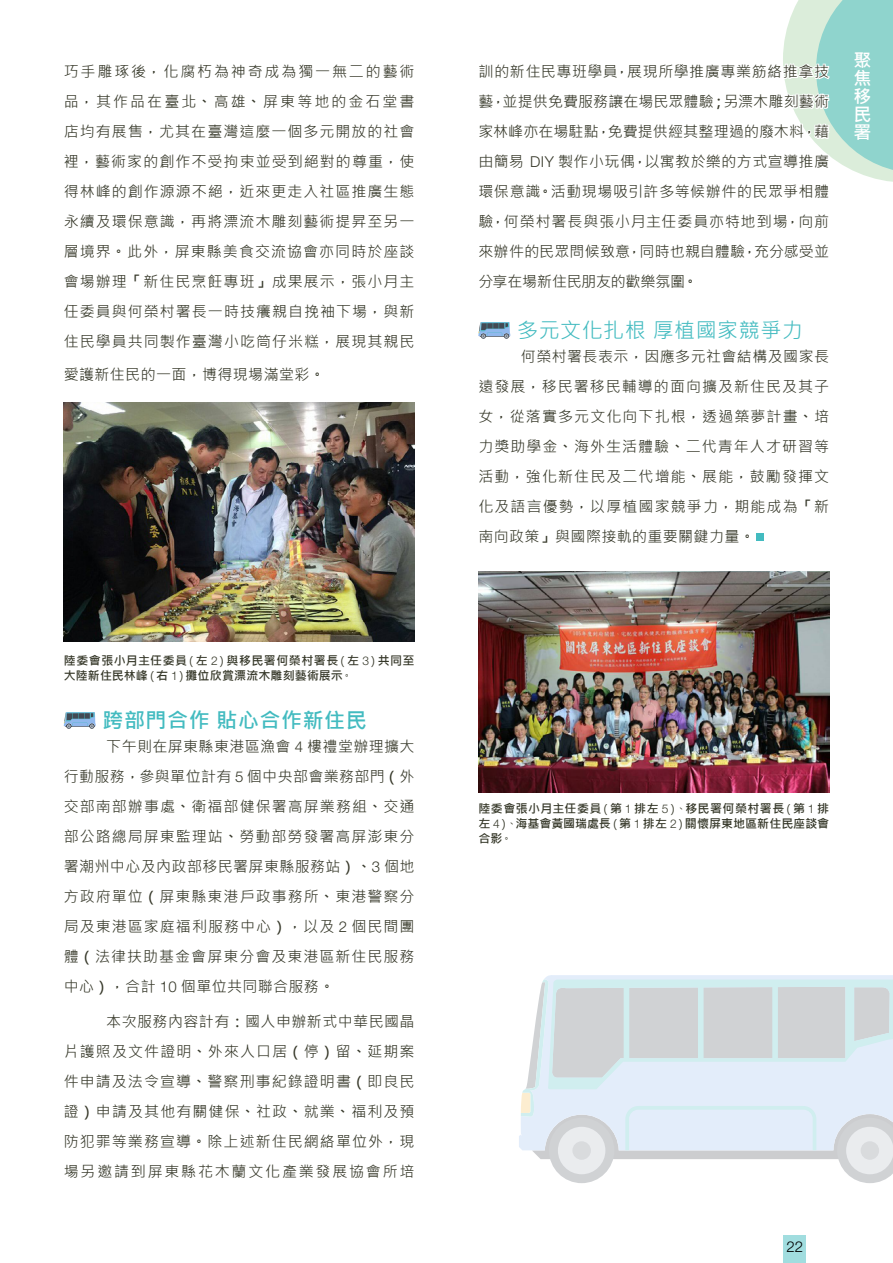
<style>
.page{position:relative;width:893px;height:1263px;background:#fff}
.page>*{position:absolute;margin:0;border:0;box-sizing:border-box;transform-origin:0 0}
.t1{font:21px "Microsoft Jheng Hei";letter-spacing:.025em;color:#43bbc0}
.t2{font:700 21px "Microsoft Jheng Hei";letter-spacing:.025em;color:#43bbc0}
.t3{font:700 18px/18px "Microsoft Jheng Hei";color:#fff;text-align:justify}
.t4{font:15px/30px "Microsoft Jheng Hei";letter-spacing:.07em;color:#353728;text-align:justify}
.t5{font:15px "Microsoft Jheng Hei";letter-spacing:.025em;color:#353728}
.t6{font:300 15px "Helvetica Neue LT Pro";color:#000}
.t7{font:700 12px/15px "Microsoft Jheng Hei";letter-spacing:.015em;color:#353728;text-align:justify}
.s1{font-weight:700}
.s2{font-weight:400}
.s3{font-family:"Helvetica Neue LT Pro";font-weight:300}
</style>
<div class="page">
<div style="left:783px;top:1235px;width:23px;height:28px;background:#a1dddf"></div>
<svg style="left:64px;top:712px;width:32px;height:17px"></svg>
<svg style="left:783px;top:0;width:110px;height:182px"></svg>
<svg style="left:478px;top:322px;width:33px;height:17px"></svg>
<svg style="left:478px;top:540px;width:352px;height:79px"></svg>
<svg style="left:519px;top:975px;width:374px;height:174px"></svg>
<svg style="left:521px;top:978px;width:372px;height:205px;background:#dde4ea"></svg>
<img style="left:478px;top:572px;width:351px;height:220px">
<img style="left:64px;top:403px;width:351px;height:238px">
<div style="left:756px;top:533px;width:8px;height:7px;background:#43bbc0"></div>
<p class="t4" style="left:64px;top:57px;width:352px">巧手雕琢後<span class="s1">，</span>化腐朽為神奇成為獨一無二的藝術品<span class="s1">，</span>其作品在臺北<span class="s1">、</span>高雄<span class="s1">、</span>屏東等地的金石堂書店均有展售<span class="s1">，</span>尤其在臺灣這麼一個多元開放的社會裡<span class="s1">，</span>藝術家的創作不受拘束並受到絕對的尊重<span class="s1">，</span>使得林峰的創作源源不絕<span class="s1">，</span>近來更走入社區推廣生態永續及環保意識<span class="s1">，</span>再將漂流木雕刻藝術提昇至另一層境界<span class="s1">。</span>此外<span class="s1">，</span>屏東縣美食交流協會亦同時於座談會場辦理<span class="s1">「</span>新住民烹飪專班<span class="s1">」</span>成果展示<span class="s1">，</span>張小月主任委員與何榮村署長一時技癢親自挽袖下場<span class="s1">，</span>與新住民學員共同製作臺灣小吃筒仔米糕<span class="s1">，</span>展現其親民</p>
<p class="t5" style="left:64px;top:365px;width:263px">愛護新住民的一面<span class="s1">，</span>博得現場滿堂彩<span class="s1">。</span></p>
<p class="t7" style="left:64px;top:653px;width:352px">陸委會張小月主任委員<span class="s2">（</span>左 <span class="s3">2</span><span class="s2">）</span>與移民署何榮村署長<span class="s2">（</span>左 <span class="s3">3</span><span class="s2">）</span>共同至大陸新住民林峰<span class="s2">（</span>右 <span class="s3">1</span><span class="s2">）</span>攤位欣賞漂流木雕刻藝術展示<span class="s2">。</span></p>
<h1 class="t2" style="left:103px;top:707px;width:266px">跨部門合作貼心合作新住民</h1>
<p class="t4" style="left:64px;top:732px;width:352px;text-indent:43px">下午則在屏東縣東港區漁會 <span class="s3">4</span> 樓禮堂辦理擴大行動服務<span class="s1">，</span>參與單位計有 <span class="s3">5</span> 個中央部會業務部門<span class="s1">（</span>外交部南部辦事處<span class="s1">、</span>衛福部健保署高屏業務組<span class="s1">、</span>交通部公路總局屏東監理站<span class="s1">、</span>勞動部勞發署高屏澎東分署潮州中心及內政部移民署屏東縣服務站<span class="s1">）、</span><span class="s3">3</span> 個地方政府單位<span class="s1">（</span>屏東縣東港戶政事務所<span class="s1">、</span>東港警察分局及東港區家庭福利服務中心<span class="s1">），</span>以及 <span class="s3">2</span> 個民間團體<span class="s1">（</span>法律扶助基金會屏東分會及東港區新住民服務中心<span class="s1">），</span>合計 <span class="s3">10</span> 個單位共同聯合服務<span class="s1">。</span></p>
<p class="t4" style="left:64px;top:1006px;width:352px;text-indent:43px">本次服務內容計有<span class="s1">：</span>國人申辦新式中華民國晶片護照及文件證明<span class="s1">、</span>外來人口居<span class="s1">（</span>停<span class="s1">）</span>留<span class="s1">、</span>延期案件申請及法令宣導<span class="s1">、</span>警察刑事紀錄證明書<span class="s1">（</span>即良民證<span class="s1">）</span>申請及其他有關健保<span class="s1">、</span>社政<span class="s1">、</span>就業<span class="s1">、</span>福利及預防犯罪等業務宣導<span class="s1">。</span>除上述新住民網絡單位外<span class="s1">，</span>現場另邀請到屏東縣花木蘭文化產業發展協會所培</p>
<p class="t4" style="left:478px;top:57px;width:352px">訓的新住民專班學員<span class="s1">，</span>展現所學推廣專業筋絡推拿技藝<span class="s1">，</span>並提供免費服務讓在場民眾體驗<span class="s1">；</span>另漂木雕刻藝術家林峰亦在場駐點<span class="s1">，</span>免費提供經其整理過的廢木料<span class="s1">，</span>藉由簡易 <span class="s3">DIY</span> 製作小玩偶<span class="s1">，</span>以寓教於樂的方式宣導推廣環保意識<span class="s1">。</span>活動現場吸引許多等候辦件的民眾爭相體驗<span class="s1">，</span>何榮村署長與張小月主任委員亦特地到場<span class="s1">，</span>向前來辦件的民眾問候致意<span class="s1">，</span>同時也親自體驗<span class="s1">，</span>充分感受並分享在場新住民朋友的歡樂氛圍<span class="s1">。</span></p>
<h1 class="t1" style="left:517px;top:317px;width:287px">多元文化扎根厚植國家競爭力</h1>
<p class="t4" style="left:478px;top:342px;width:352px;text-indent:43px">何榮村署長表示<span class="s1">，</span>因應多元社會結構及國家長遠發展<span class="s1">，</span>移民署移民輔導的面向擴及新住民及其子女<span class="s1">，</span>從落實多元文化向下扎根<span class="s1">，</span>透過築夢計畫<span class="s1">、</span>培力獎助學金<span class="s1">、</span>海外生活體驗<span class="s1">、</span>二代青年人才研習等活動<span class="s1">，</span>強化新住民及二代增能<span class="s1">、</span>展能<span class="s1">，</span>鼓勵發揮文化及語言優勢<span class="s1">，</span>以厚植國家競爭力<span class="s1">，</span>期能成為<span class="s1">「</span>新南向政策<span class="s1">」</span>與國際接軌的重要關鍵力量<span class="s1">。</span></p>
<p class="t3" style="left:854px;top:52px;width:19px">聚焦移民署</p>
<p class="t7" style="left:478px;top:801px;width:352px">陸委會張小月主任委員<span class="s2">（</span>第 <span class="s3">1</span> 排左 <span class="s3">5</span><span class="s2">）、</span>移民署何榮村署長<span class="s2">（</span>第 <span class="s3">1</span> 排左 <span class="s3">4</span><span class="s2">）、</span>海基會黃國瑞處長<span class="s2">（</span>第 <span class="s3">1</span> 排左 <span class="s3">2</span><span class="s2">）</span>關懷屏東地區新住民座談會合影<span class="s2">。</span></p>
<p class="t6" style="left:786px;top:1237px;width:18px">22</p>
</div>
